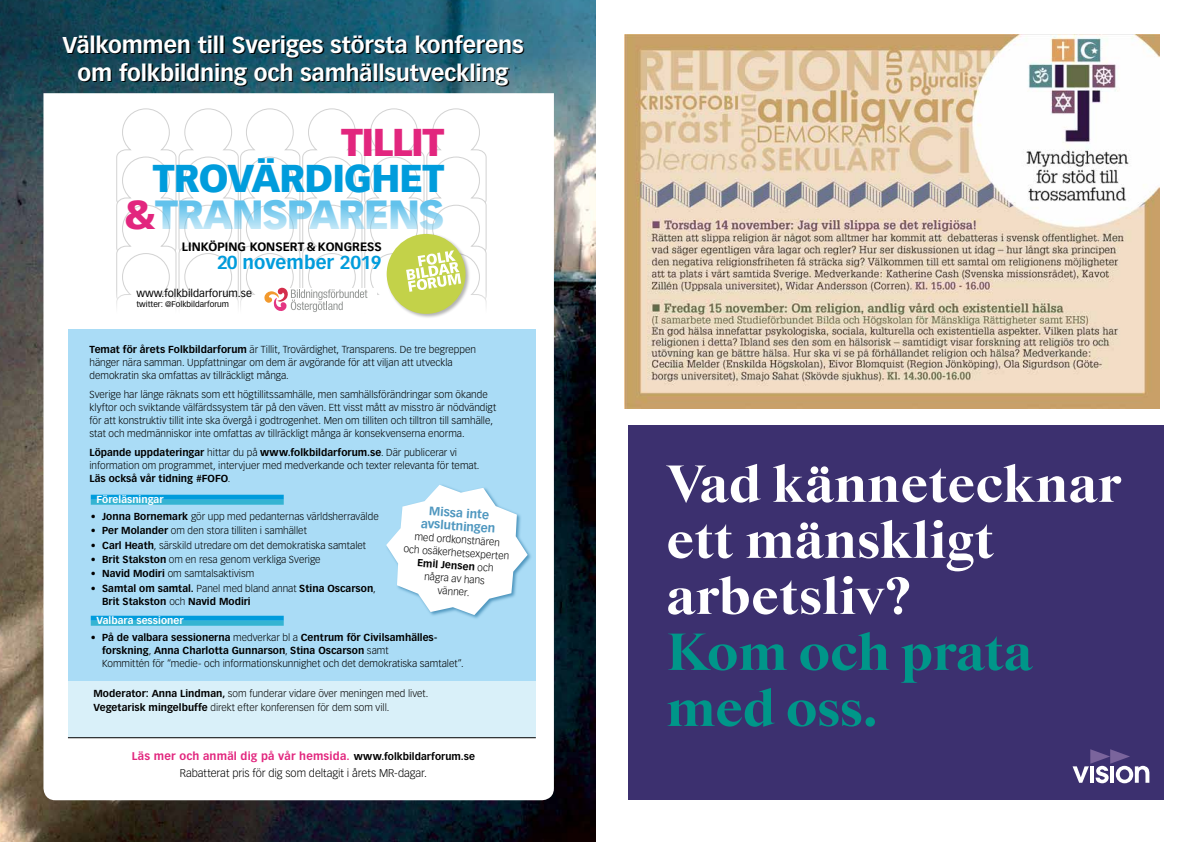
<style>
.page{position:relative;width:1191px;height:842px;background:#fff}
.page>*{position:absolute;margin:0;border:0;box-sizing:border-box;transform-origin:0 0}
.t1{font:800 53px/56px "Starling";letter-spacing:.01em;color:#fff}
.t2{font:800 53px/56px "Starling";color:#009689}
.t3{font:900 40.1px "Vectora LT Pro";letter-spacing:-.035em;color:#62c2ec}
.t4{font:900 38.1px "Vectora LT Pro";letter-spacing:-.025em;color:#009cdc}
.t5{font:900 38.1px "Vectora LT Pro";letter-spacing:-.035em;color:#e2267e}
.t6{font:700 22.5px/28px "Vectora LT Pro";letter-spacing:-.01em;color:#fff;text-align:center}
.t7{font:700 18.4px "Vectora LT Pro";letter-spacing:.005em;color:#009cdc}
.t8{font:700 12px/13px "Vectora LT Pro";color:#4f97bf;text-align:center}
.t9{font:700 11.9px "Vectora LT Pro";letter-spacing:.005em;color:#000}
.t10{font:300 11px/17px "Vectora LT Pro";letter-spacing:-.005em;color:#000;text-align:center}
.t11{font:10.6px "Vectora LT Pro";color:#000}
.t12{font:300 10px/13px "Vectora LT Pro";color:#000}
.t13{font:700 10px/13px "Vectora LT Pro";letter-spacing:.005em;color:#000}
.t14{font:700 10px "Vectora LT Pro";letter-spacing:.005em;color:#fff}
.t15{font:8.1px "Vectora LT Pro";color:#000}
.s1{font-size:39.5px;color:#e2267e}
.s2{font-weight:700}
.s3{font-weight:300}
.s4{font-weight:700;color:#e2267e}
.s5{font-weight:700;font-size:10px}
</style>
<div class="page">
<img style="left:0;top:117px;width:595px;height:725px">
<svg style="left:0;top:0;width:595px;height:117px;background:#225a6e"></svg>
<svg style="left:43px;top:93px;width:511px;height:707px"></svg>
<svg style="left:116px;top:108px;width:371px;height:215px"></svg>
<div style="left:68px;top:329px;width:468px;height:355px;background:#aadcf6"></div>
<div style="left:91px;top:495px;width:193px;height:5px;background:#009cdc"></div>
<div style="left:91px;top:500px;width:193px;height:5px;background:#35b4d2"></div>
<div style="left:91px;top:616px;width:193px;height:5px;background:#009cdc"></div>
<div style="left:91px;top:621px;width:193px;height:5px;background:#35b4d2"></div>
<div style="left:68px;top:681px;width:468px;height:56px;background:#d9f0f9"></div>
<hr style="left:68px;top:737px;width:468px;height:1px;background:#000">
<svg style="left:386px;top:485px;width:141px;height:130px"></svg>
<div style="left:628px;top:425px;width:536px;height:374px;background:#3c306f"></div>
<svg style="left:1072px;top:749px;width:77px;height:34px"></svg>
<img style="left:624px;top:34px;width:535px;height:375px">
<h3 class="t6" style="left:62px;top:31px;width:463px">Välkommen till Sveriges största konferens om folkbildning och samhällsutveckling</h3>
<h3 class="t5" style="left:341px;top:119px;width:105px">TILLIT</h3>
<h3 class="t4" style="left:153px;top:154px;width:293px">TROVÄRDIGHET</h3>
<h2 class="t3" style="left:124px;top:190px;width:322px"><span class="s1">&amp;</span>TRANSPARENS</h2>
<p class="t9" style="left:182px;top:239px;width:201px">LINKÖPING KONSERT &amp; KONGRESS</p>
<h3 class="t7" style="left:217px;top:251px;width:166px">20 november 2019</h3>
<p class="t11" style="left:136px;top:287px;width:117px">www.folkbildarforum.se</p>
<p class="t15" style="left:136px;top:299px;width:94px">twitter: @Folkbildarforum</p>
<p class="t12" style="left:89px;top:343px;width:388px"><span class="s2">Temat för årets Folkbildarforum</span> är Tillit, Trovärdighet, Transparens. De tre begreppen hänger nära samman. Uppfattningar om dem är avgörande för att viljan att utveckla demokratin ska omfattas av tillräckligt många.</p>
<p class="t12" style="left:89px;top:388px;width:408px">Sverige har länge räknats som ett högtillitssamhälle, men samhällsförändringar som ökande klyftor och sviktande välfärdssystem tär på den väven. Ett visst mått av misstro är nödvändigt för att konstruktiv tillit inte ska övergå i godtrogenhet. Men om tilliten och tilltron till samhälle, stat och medmänniskor inte omfattas av tillräckligt många är konsekvenserna enorma.</p>
<p class="t12" style="left:89px;top:445px;width:391px"><span class="s2">Löpande uppdateringar</span> hittar du på <span class="s2">www.folkbildarforum.se</span>. Där publicerar vi information om programmet, intervjuer med medverkande och texter relevanta för temat.<br><span class="s2">Läs också vår tidning #FOFO</span>.</p>
<p class="t14" style="left:96px;top:493px;width:68px">Föreläsningar</p>
<p class="t12" style="left:91px;top:510px;width:289px"><span class="s2">• Jonna Bornemark</span> gör upp med pedanternas världsherravälde</p>
<p class="t12" style="left:91px;top:524px;width:217px"><span class="s2">• Per Molander</span> om den stora tilliten i samhället</p>
<p class="t12" style="left:91px;top:539px;width:277px"><span class="s2">• Carl Heath</span>, särskild utredare om det demokratiska samtalet</p>
<p class="t12" style="left:91px;top:553px;width:231px"><span class="s2">• Brit Stakston</span> om en resa genom verkliga Sverige</p>
<p class="t12" style="left:91px;top:567px;width:165px"><span class="s2">• Navid Modiri</span> om samtalsaktivism</p>
<p class="t13" style="left:102px;top:582px;width:275px;text-indent:-11px">• Samtal om samtal. <span class="s3">Panel med bland annat</span> Stina Oscarson<span class="s3">,<br></span>Brit Stakston <span class="s3">och</span> Navid Modiri</p>
<p class="t14" style="left:96px;top:614px;width:89px">Valbara sessioner</p>
<p class="t13" style="left:102px;top:631px;width:363px;text-indent:-11px">• På de valbara sessionerna <span class="s3">medverkar bl a</span> Centrum för Civilsamhälles&shy;forskning<span class="s3">,</span> Anna Charlotta Gunnarson<span class="s3">,</span> Stina Oscarson <span class="s3">samt<br>Kommittén för “medie- och informationskunnighet och det demokratiska samtalet”.</span></p>
<p class="t12" style="left:93px;top:686px;width:336px;line-height:14.4px"><span class="s2">Moderator: Anna Lindman,</span> som funderar vidare över meningen med livet.<br><span class="s2">Vegetarisk mingelbuffe</span> direkt efter konferensen för dem som vill.</p>
<p class="t8" style="left:422px;top:504px;width:76px;rotate:4deg">Missa inte avslutningen</p>
<p class="t12" style="left:405px;top:529px;width:107px;text-align:center;rotate:4deg">med ordkonstnären<br>och osäkerhetsexperten<br><span class="s2">Emil Jensen</span> och<br>några av hans<br>vänner.</p>
<p class="t10" style="left:132px;top:747px;width:345px"><span class="s4">Läs mer och anmäl dig på vår hemsida.</span> <span class="s5">www.folkbildarforum.se<br></span>Rabatterat pris för dig som deltagit i årets MR-dagar.</p>
<h1 class="t1" style="left:666px;top:457px;width:456px">Vad kännetecknar ett mänskligt arbetsliv?</h1>
<h1 class="t2" style="left:666px;top:625px;width:367px">Kom och prata med oss.</h1>
</div>
